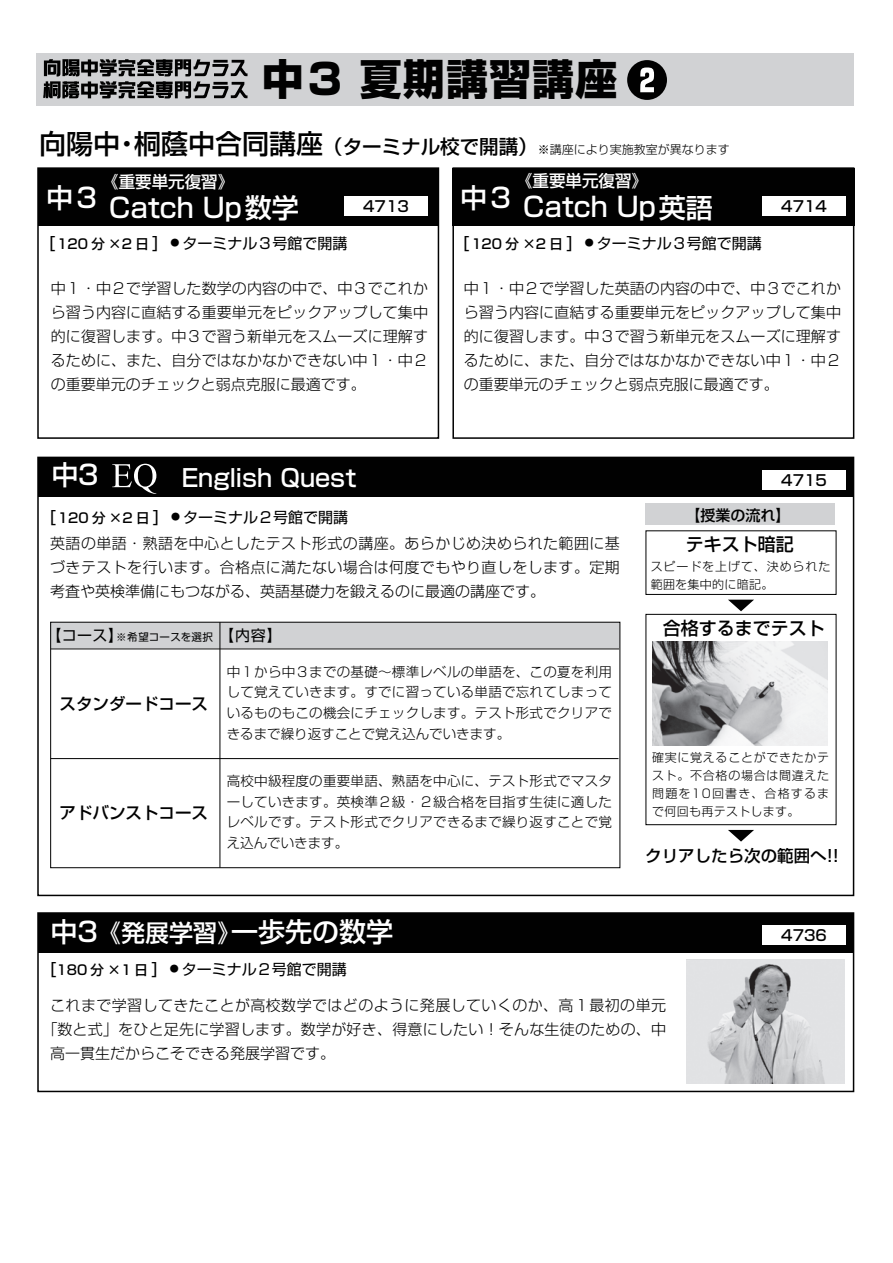
<style>
.page{position:relative;width:893px;height:1263px;background:#fff}
.page>*{position:absolute;margin:0;border:0;box-sizing:border-box;transform-origin:0 0}
.t1{font:800 42px "Shin Go Pro";letter-spacing:.025em;color:#010101}
.t2{font:500 27px "Shin Go Pro";color:#fff}
.t3{font:500 24px "Shin Go Pro";color:#fff}
.t4{font:500 18px "Shin Go Pro";color:#010101}
.t5{font:500 16.5px "Shin Go Pro";color:#010101}
.t6{font:500 16.5px "Shin Go Pro";color:#fff}
.t7{font:300 15px/24px "Shin Go Pro";letter-spacing:.005em;color:#010101;text-align:justify}
.t8{font:15px "Shin Go Pro";color:#010101}
.t9{font:300 15px "Shin Go Pro";letter-spacing:.025em;color:#010101}
.t10{font:500 15px "Shin Go Pro";color:#010101}
.t11{font:300 13.5px/20.7px "Shin Go Pro";letter-spacing:.02em;color:#010101;text-align:justify}
.t12{font:300 12px/18px "Shin Go Pro";letter-spacing:.055em;color:#010101;text-align:justify}
.t13{font:300 12px "Shin Go Pro";color:#010101}
.t14{font:300 12px/18px "Shin Go Pro";letter-spacing:.075em;color:#010101}
.s1{font-weight:500;font-size:27px}
.s2{font-weight:500;font-size:19.5px}
.s3{font-weight:500;font-size:16.5px}
.s4{font-weight:500;font-size:13.5px}
.s5{font-size:10.5px}
.s6{font-size:24px}
</style>
<div class="page">
<div style="left:39px;top:168px;width:399px;height:57px;background:#010101"></div>
<div style="left:453px;top:168px;width:402px;height:57px;background:#010101"></div>
<div style="left:38px;top:913px;width:816px;height:39px;background:#010101"></div>
<div style="left:37px;top:912px;width:817px;height:180px;border:2px solid #010101"></div>
<div style="left:38px;top:458px;width:816px;height:39px;background:#010101"></div>
<div style="left:37px;top:457px;width:817px;height:439px;border:2px solid #010101"></div>
<div style="left:37px;top:167px;width:402px;height:272px;border:2px solid #010101"></div>
<div style="left:452px;top:167px;width:402px;height:272px;border:2px solid #010101"></div>
<div style="left:37px;top:53px;width:817px;height:52px;background:#d1d2d4"></div>
<svg style="left:43px;top:59px;width:205px;height:39px"></svg>
<div style="left:345px;top:197px;width:83px;height:19px;background:#fff"></div>
<div style="left:763px;top:197px;width:83px;height:19px;background:#fff"></div>
<div style="left:763px;top:925px;width:83px;height:19px;background:#fff"></div>
<img style="left:686px;top:959px;width:158px;height:124px">
<div style="left:50px;top:622px;width:570px;height:26px;background:#d1d2d4"></div>
<div style="left:763px;top:470px;width:83px;height:19px;background:#fff"></div>
<svg style="left:112px;top:464px;width:44px;height:30px"></svg>
<div style="left:646px;top:530px;width:190px;height:65px;border:1px solid #010101"></div>
<div style="left:646px;top:614px;width:190px;height:211px;border:1px solid #010101"></div>
<svg style="left:728px;top:600px;width:26px;height:11px"></svg>
<svg style="left:728px;top:830px;width:26px;height:12px"></svg>
<div style="left:50px;top:622px;width:570px;height:246px;border:1px solid #010101"></div>
<hr style="left:51px;top:758px;width:567px;height:1px;background:#010101">
<hr style="left:51px;top:648px;width:568px;height:1px;background:#010101">
<hr style="left:220px;top:622px;width:1px;height:246px;background:#010101">
<div style="left:645px;top:504px;width:190px;height:21px;background:#d1d2d4"></div>
<img style="left:653px;top:642px;width:175px;height:104px">
<svg style="left:627px;top:60px;width:40px;height:40px"></svg>
<div style="left:629px;top:62px;width:36px;height:36px;background:#010101;border-radius:50%"></div>
<svg style="left:640px;top:67px;width:14px;height:25px"></svg>
<h1 class="t1" style="left:262px;top:46px;width:357px">中３ 夏期講習講座</h1>
<p class="t13" style="left:39px;top:139px;width:692px"><span class="s1">向陽中・桐蔭中合同講座</span><span class="s2">（ターミナル校で開講）</span>※講座により実施教室が異なります</p>
<p class="t6" style="left:516px;top:167px;width:133px">《重要単元復習》</p>
<p class="t6" style="left:102px;top:168px;width:133px">《重要単元復習》</p>
<h2 class="t2" style="left:109px;top:185px;width:191px">Catch Up数学</h2>
<h2 class="t2" style="left:460px;top:175px;width:55px">中３</h2>
<h2 class="t2" style="left:46px;top:175px;width:55px">中３</h2>
<h2 class="t2" style="left:523px;top:185px;width:191px">Catch Up英語</h2>
<p class="t10" style="left:363px;top:194px;width:47px">4713</p>
<p class="t10" style="left:781px;top:194px;width:47px">4714</p>
<p class="t8" style="left:48px;top:231px;width:301px"><span class="s3">[</span><span class="s4">120 分 ×2 日</span> <span class="s3">]</span> <sup>●</sup> ターミナル３号館で開講</p>
<p class="t8" style="left:462px;top:231px;width:301px"><span class="s3">[</span><span class="s4">120 分 ×2 日</span> <span class="s3">]</span> <sup>●</sup> ターミナル３号館で開講</p>
<p class="t7" style="left:51px;top:274px;width:379px">中１・中２で学習した数学の内容の中で、中３でこれから習う内容に直結する重要単元をピックアップして集中的に復習します。中３で習う新単元をスムーズに理解するために、また、自分ではなかなかできない中１・中２の重要単元のチェックと弱点克服に最適です。</p>
<p class="t7" style="left:464px;top:274px;width:379px">中１・中２で学習した英語の内容の中で、中３でこれから習う内容に直結する重要単元をピックアップして集中的に復習します。中３で習う新単元をスムーズに理解するために、また、自分ではなかなかできない中１・中２の重要単元のチェックと弱点克服に最適です。</p>
<h2 class="t2" style="left:51px;top:453px;width:52px">中３</h2>
<h3 class="t3" style="left:182px;top:458px;width:176px">English Quest</h3>
<p class="t10" style="left:781px;top:468px;width:47px">4715</p>
<p class="t8" style="left:49px;top:505px;width:301px"><span class="s3">[</span><span class="s4">120 分 ×2 日</span> <span class="s3">]</span> <sup>●</sup> ターミナル２号館で開講</p>
<p class="t7" style="left:50px;top:529px;width:571px">英語の単語・熟語を中心としたテスト形式の講座。あらかじめ決められた範囲に基づきテストを行います。合格点に満たない場合は何度でもやり直しをします。定期考査や英検準備にもつながる、英語基礎力を鍛えるのに最適の講座です。</p>
<p class="t8" style="left:46px;top:623px;width:237px">【コース】<span class="s5">※希望コースを選択</span>【内容】</p>
<p class="t5" style="left:60px;top:690px;width:150px">スタンダードコース</p>
<p class="t5" style="left:60px;top:800px;width:150px">アドバンストコース</p>
<p class="t11" style="left:227px;top:659px;width:387px">中１から中３までの基礎～標準レベルの単語を、この夏を利用して覚えていきます。すでに習っている単語で忘れてしまっているものもこの機会にチェックします。テスト形式でクリアできるまで繰り返すことで覚え込んでいきます。</p>
<p class="t11" style="left:227px;top:769px;width:387px">高校中級程度の重要単語、熟語を中心に、テスト形式でマスターしていきます。英検準２級・２級合格を目指す生徒に適したレベルです。テスト形式でクリアできるまで繰り返すことで覚え込んでいきます。</p>
<h2 class="t2" style="left:51px;top:909px;width:344px">中３ <span class="s6">《発展学習》</span>一歩先の数学</h2>
<p class="t8" style="left:49px;top:957px;width:299px"><span class="s3">[</span><span class="s4">180 分 ×1 日</span> <span class="s3">]</span> <sup>●</sup> ターミナル２号館で開講</p>
<p class="t10" style="left:685px;top:503px;width:107px">【授業の流れ】</p>
<p class="t4" style="left:686px;top:529px;width:109px">テキスト暗記</p>
<p class="t14" style="left:651px;top:556px;width:181px">スピードを上げて、決められた範囲を集中的に暗記。</p>
<p class="t4" style="left:663px;top:613px;width:164px">合格するまでテスト</p>
<p class="t12" style="left:652px;top:747px;width:178px">確実に覚えることができたかテスト。不合格の場合は間違えた問題を10回書き、合格するまで何回も再テストします。</p>
<p class="t5" style="left:645px;top:842px;width:195px">クリアしたら次の範囲へ!!</p>
<p class="t10" style="left:781px;top:923px;width:47px">4736</p>
<p class="t9" style="left:50px;top:993px;width:617px">これまで学習してきたことが高校数学ではどのように発展していくのか、高１最初の単元</p>
<p class="t7" style="left:42px;top:1015px;width:625px">「数と式」をひと足先に学習します。数学が好き、得意にしたい！そんな生徒のための、中</p>
<p class="t7" style="left:50px;top:1039px;width:287px">高一貫生だからこそできる発展学習です。</p>
</div>
